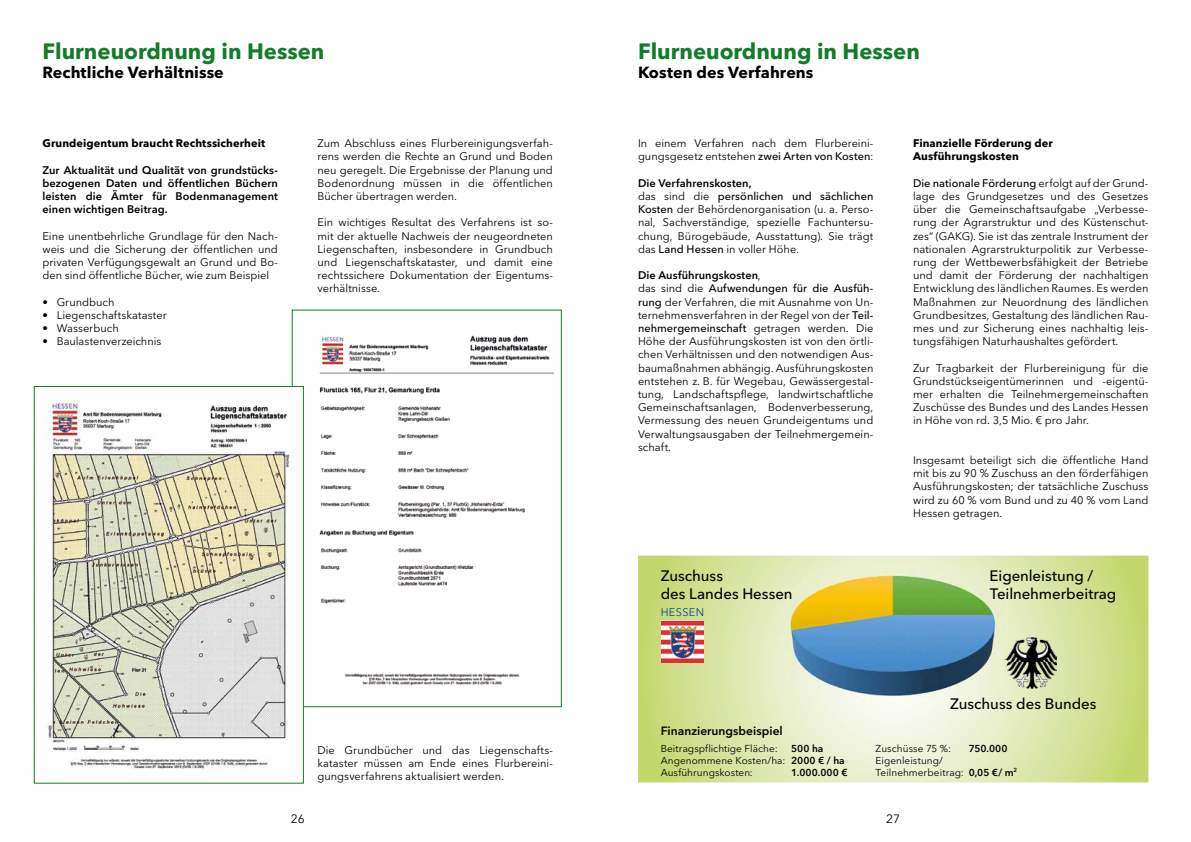
<style>
.page{position:relative;width:1191px;height:842px;background:#fff}
.page>*{position:absolute;margin:0;border:0;box-sizing:border-box;transform-origin:0 0}
.t1{font:700 22px "Avenir Next LT Pro";color:#127c29}
.t2{font:700 16px "Avenir Next LT Pro";letter-spacing:.005em;color:#000}
.t3{font:500 15px/18px "Avenir Next LT Pro";letter-spacing:-.005em;color:#000}
.t4{font:600 12px "Avenir Next LT Pro";color:#000}
.t5{font:12px "Avenir Next LT Pro";color:#000}
.t6{font:11px/13.2px "Avenir Next LT Pro";color:#000;text-align:justify}
.t7{font:600 11px/13.2px "Avenir Next LT Pro";letter-spacing:.005em;color:#000;text-align:justify}
.t8{font:700 11px/13.2px "Avenir Next LT Pro";letter-spacing:.01em;color:#000}
.t9{font:11px "Avenir Next LT Pro";letter-spacing:.03em;color:#004996}
.t10{font:10px/12px "Avenir Next LT Pro";letter-spacing:.005em;color:#000}
.t11{font:600 10px "Avenir Next LT Pro";letter-spacing:.01em;color:#000}
.s1{font-weight:500}
.s2{font-weight:600}
</style>
<div class="page">
<svg style="left:638px;top:556px;width:510px;height:226px;background:#dae5a6"></svg>
<img style="left:779px;top:572px;width:227px;height:128px">
<img style="left:1005px;top:638px;width:51px;height:50px">
<img style="left:662px;top:621px;width:41px;height:41px">
<img style="left:303px;top:335px;width:252px;height:364px">
<img style="left:45px;top:402px;width:245px;height:367px">
<div style="left:34px;top:386px;width:269px;height:397px;border:1px solid #127c29"></div>
<h1 class="t1" style="left:43px;top:38px;width:283px">Flurneuordnung in Hessen</h1>
<h1 class="t2" style="left:43px;top:63px;width:183px">Rechtliche Verhältnisse</h1>
<p class="t8" style="left:43px;top:137px;width:224px">Grundeigentum braucht Rechtssicherheit</p>
<p class="t7" style="left:43px;top:163px;width:237px">Zur Aktualität und Qualität von grundstücks&shy;bezogenen Daten und öffentlichen Büchern leisten die Ämter für Bodenmanagement einen wichtigen Beitrag.</p>
<p class="t6" style="left:43px;top:229px;width:237px">Eine unentbehrliche Grundlage für den Nach&shy;weis und die Sicherung der öffentlichen und privaten Verfügungsgewalt an Grund und Bo&shy;den sind öffentliche Bücher, wie zum Beispiel</p>
<p class="t6" style="left:43px;top:295px;width:73px">• Grundbuch</p>
<p class="t6" style="left:43px;top:308px;width:126px">• Liegenschaftskataster</p>
<p class="t6" style="left:43px;top:322px;width:78px">• Wasserbuch</p>
<p class="t6" style="left:43px;top:335px;width:120px">• Baulastenverzeichnis</p>
<p class="t6" style="left:317px;top:137px;width:237px">Zum Abschluss eines Flurbereinigungsverfah&shy;rens werden die Rechte an Grund und Boden neu geregelt. Die Ergebnisse der Planung und Bodenordnung müssen in die öffentlichen Bücher übertragen werden.</p>
<p class="t6" style="left:317px;top:216px;width:237px">Ein wichtiges Resultat des Verfahrens ist so&shy;mit der aktuelle Nachweis der neugeordneten Liegenschaften, insbesondere in Grundbuch und Liegenschaftskataster, und damit eine rechtssichere Dokumentation der Eigentums&shy;verhältnisse.</p>
<p class="t6" style="left:317px;top:743px;width:237px">Die Grundbücher und das Liegenschafts&shy;kataster müssen am Ende eines Flurbereini&shy;gungsverfahrens aktualisiert werden.</p>
<h1 class="t1" style="left:638px;top:38px;width:283px">Flurneuordnung in Hessen</h1>
<h1 class="t2" style="left:638px;top:63px;width:177px">Kosten des Verfahrens</h1>
<p class="t6" style="left:638px;top:137px;width:237px">In einem Verfahren nach dem Flurbereini&shy;gungsgesetz entstehen <span class="s1">zwei Arten von Kosten</span>:</p>
<p class="t6" style="left:638px;top:176px;width:237px;text-align:left"><span class="s2">Die Verfahrenskosten,<br></span>das sind die <span class="s1">persönlichen und sächlichen Kosten</span> der Behördenorganisation (u. a. Perso&shy;nal, Sachverständige, spezielle Fachuntersu&shy;chung, Bürogebäude, Ausstattung). Sie trägt das <span class="s1">Land Hessen</span> in voller Höhe.</p>
<p class="t6" style="left:638px;top:269px;width:237px;text-align:left"><span class="s2">Die Ausführungskosten</span>,<br>das sind die <span class="s1">Aufwendungen für die Ausfüh&shy;rung</span> der Verfahren, die mit Ausnahme von Un&shy;ternehmensverfahren in der Regel von der <span class="s1">Teil&shy;nehmergemeinschaft</span> getragen werden. Die Höhe der Ausführungskosten ist von den örtli&shy;chen Verhältnissen und den notwendigen Aus&shy;baumaßnahmen abhängig. Ausführungskosten entstehen z. B. für Wegebau, Gewässergestal&shy;tung, Landschaftspflege, landwirtschaftliche Gemeinschaftsanlagen, Bodenverbesserung, Vermessung des neuen Grundeigentums und Verwaltungsausgaben der Teilnehmergemein&shy;schaft.</p>
<h3 class="t3" style="left:660px;top:567px;width:133px">Zuschuss<br>des Landes Hessen</h3>
<p class="t9" style="left:660px;top:606px;width:45px">HESSEN</p>
<p class="t8" style="left:913px;top:137px;width:141px">Finanzielle Förderung der<br>Ausführungskosten</p>
<p class="t6" style="left:913px;top:176px;width:237px"><span class="s1">Die nationale Förderung</span> erfolgt auf der Grund&shy;lage des Grundgesetzes und des Gesetzes über die Gemeinschaftsaufgabe „Verbesse&shy;rung der Agrarstruktur und des Küstenschut&shy;zes“ (GAKG). Sie ist das zentrale Instrument der nationalen Agrarstrukturpolitik zur Verbesse&shy;rung der Wettbewerbsfähigkeit der Betriebe und damit der Förderung der nachhaltigen Entwicklung des ländlichen Raumes. Es werden Maßnahmen zur Neuordnung des ländlichen Grundbesitzes, Gestaltung des ländlichen Rau&shy;mes und zur Sicherung eines nachhaltig leis&shy;tungsfähigen Naturhaushaltes gefördert.</p>
<p class="t6" style="left:913px;top:361px;width:237px">Zur Tragbarkeit der Flurbereinigung für die Grundstückseigentümerinnen und -eigentü&shy;mer erhalten die Teilnehmergemeinschaften Zuschüsse des Bundes und des Landes Hessen in Höhe von rd. 3,5 Mio. € pro Jahr.</p>
<p class="t6" style="left:913px;top:454px;width:237px">Insgesamt beteiligt sich die öffentliche Hand mit bis zu 90 % Zuschuss an den förderfähigen Ausführungskosten; der tatsächliche Zuschuss wird zu 60 % vom Bund und zu 40 % vom Land Hessen getragen.</p>
<h3 class="t3" style="left:989px;top:567px;width:128px">Eigenleistung /<br>Teilnehmerbeitrag</h3>
<h3 class="t3" style="left:950px;top:694px;width:148px">Zuschuss des Bundes</h3>
<p class="t4" style="left:660px;top:723px;width:124px">Finanzierungsbeispiel</p>
<p class="t10" style="left:660px;top:742px;width:119px">Beitragspflichtige Fläche:</p>
<p class="t10" style="left:660px;top:742px;width:185px;text-indent:130px"><span class="s2">500 ha<br></span>Angenommene Kosten/ha: <span class="s2">2000 € / ha<br></span>Ausführungskosten:</p>
<p class="t11" style="left:791px;top:766px;width:58px">1.000.000 €</p>
<p class="t10" style="left:875px;top:742px;width:77px">Zuschüsse 75 %:</p>
<p class="t11" style="left:968px;top:742px;width:40px">750.000</p>
<p class="t10" style="left:875px;top:754px;width:143px">Eigenleistung/<br>Teilnehmerbeitrag: <span class="s2">0,05 €/ m</span><sup>2</sup></p>
<p class="t5" style="left:291px;top:811px;width:15px">26</p>
<p class="t5" style="left:886px;top:811px;width:15px">27</p>
</div>
